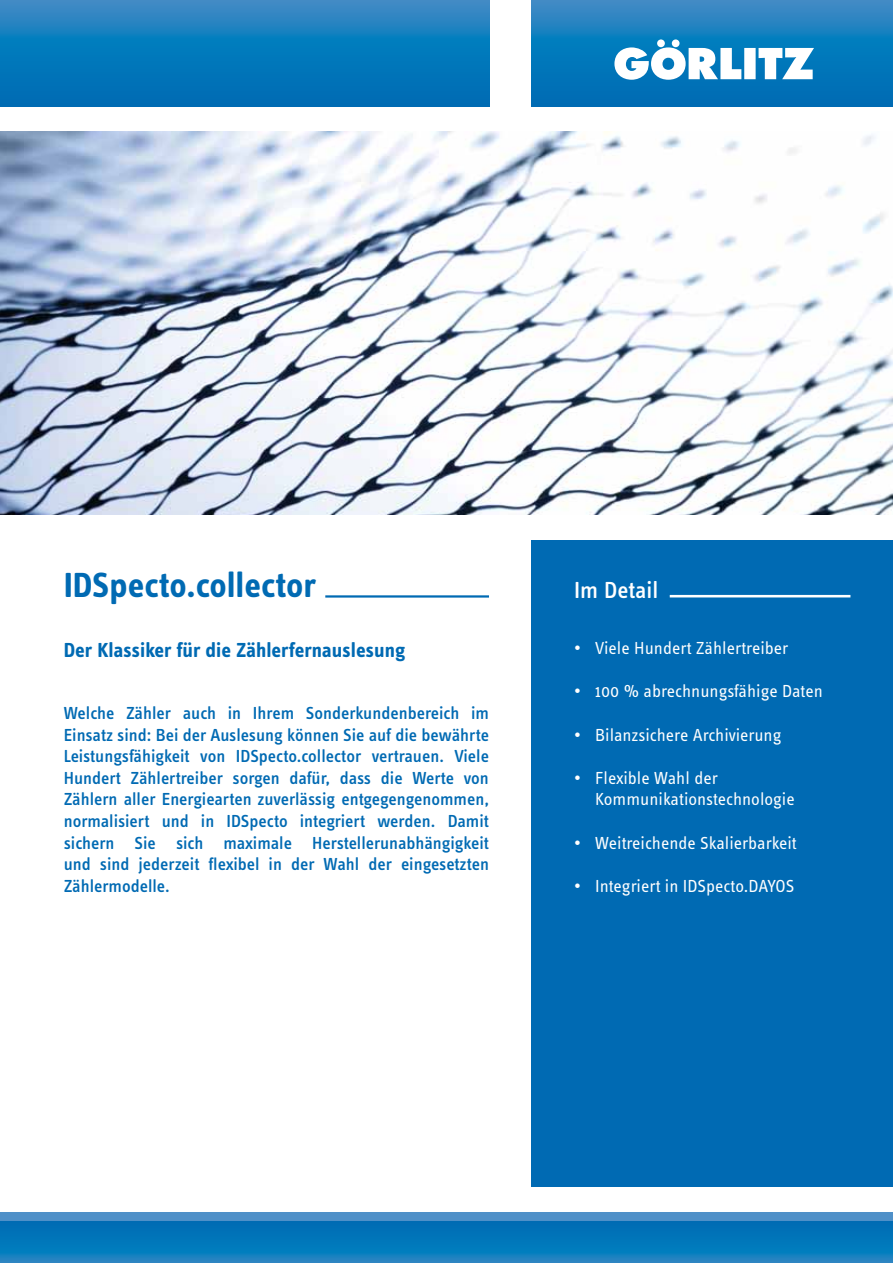
<style>
.page{position:relative;width:893px;height:1263px;background:#fff}
.page>*{position:absolute;margin:0;border:0;box-sizing:border-box;transform-origin:0 0}
.t1{font:700 36px "Info OT Text";color:#006ab3}
.t2{font:500 24px "Info OT Text";color:#fff}
.t3{font:700 21px "Info OT Text";color:#006ab3}
.t4{font:500 18px/21.6px "Info OT Text";color:#006ab3;text-align:justify}
.t5{font:18px/21.6px "Info OT Text";color:#fff}
</style>
<div class="page">
<svg style="left:531px;top:0;width:362px;height:106px;background:#127bbc"></svg>
<div style="left:531px;top:540px;width:362px;height:646px;background:#006ab3"></div>
<svg style="left:0;top:1220px;width:893px;height:43px;background:#0878ba"></svg>
<div style="left:0;top:1212px;width:893px;height:8px;background:#4f90c8"></div>
<svg style="left:0;top:0;width:489px;height:106px;background:#0f7abc"></svg>
<svg style="left:614px;top:47px;width:200px;height:33px"></svg>
<div style="left:657px;top:39px;width:8px;height:8px;background:#fff;border-radius:50%"></div>
<div style="left:672px;top:39px;width:7px;height:8px;background:#fff;border-radius:50%"></div>
<hr style="left:670px;top:595px;width:180px;height:2px;background:#fff">
<hr style="left:325px;top:595px;width:164px;height:3px;background:#006ab3">
<img style="left:0;top:132px;width:893px;height:382px">
<h1 class="t1" style="left:64px;top:564px;width:254px">IDSpecto.collector</h1>
<p class="t3" style="left:64px;top:637px;width:343px">Der Klassiker für die Zählerfernauslesung</p>
<p class="t4" style="left:64px;top:702px;width:427px">Welche Zähler auch in Ihrem Sonderkundenbereich im Einsatz sind: Bei der Auslesung können Sie auf die bewährte Leistungsfähigkeit von IDSpecto.collector vertrauen. Viele Hundert Zählertreiber sorgen dafür, dass die Werte von Zählern aller Energiearten zuverlässig entgegengenommen, normalisiert und in IDSpecto integriert werden. Damit sichern Sie sich maximale Herstellerunabhängigkeit und sind jederzeit flexibel in der Wahl der eingesetzten Zählermodelle.</p>
<h2 class="t2" style="left:574px;top:575px;width:86px">Im Detail</h2>
<p class="t5" style="left:574px;top:637px;width:216px">• Viele Hundert Zählertreiber</p>
<p class="t5" style="left:574px;top:680px;width:250px">• 100 % abrechnungsfähige Daten</p>
<p class="t5" style="left:574px;top:723px;width:209px">• Bilanzsichere Archivierung</p>
<p class="t5" style="left:595px;top:767px;width:201px;text-indent:-21px">• Flexible Wahl der<br>Kommunikationstechnologie</p>
<p class="t5" style="left:574px;top:831px;width:224px">• Weitreichende Skalierbarkeit</p>
<p class="t5" style="left:574px;top:875px;width:222px">• Integriert in IDSpecto.DAYOS</p>
</div>
